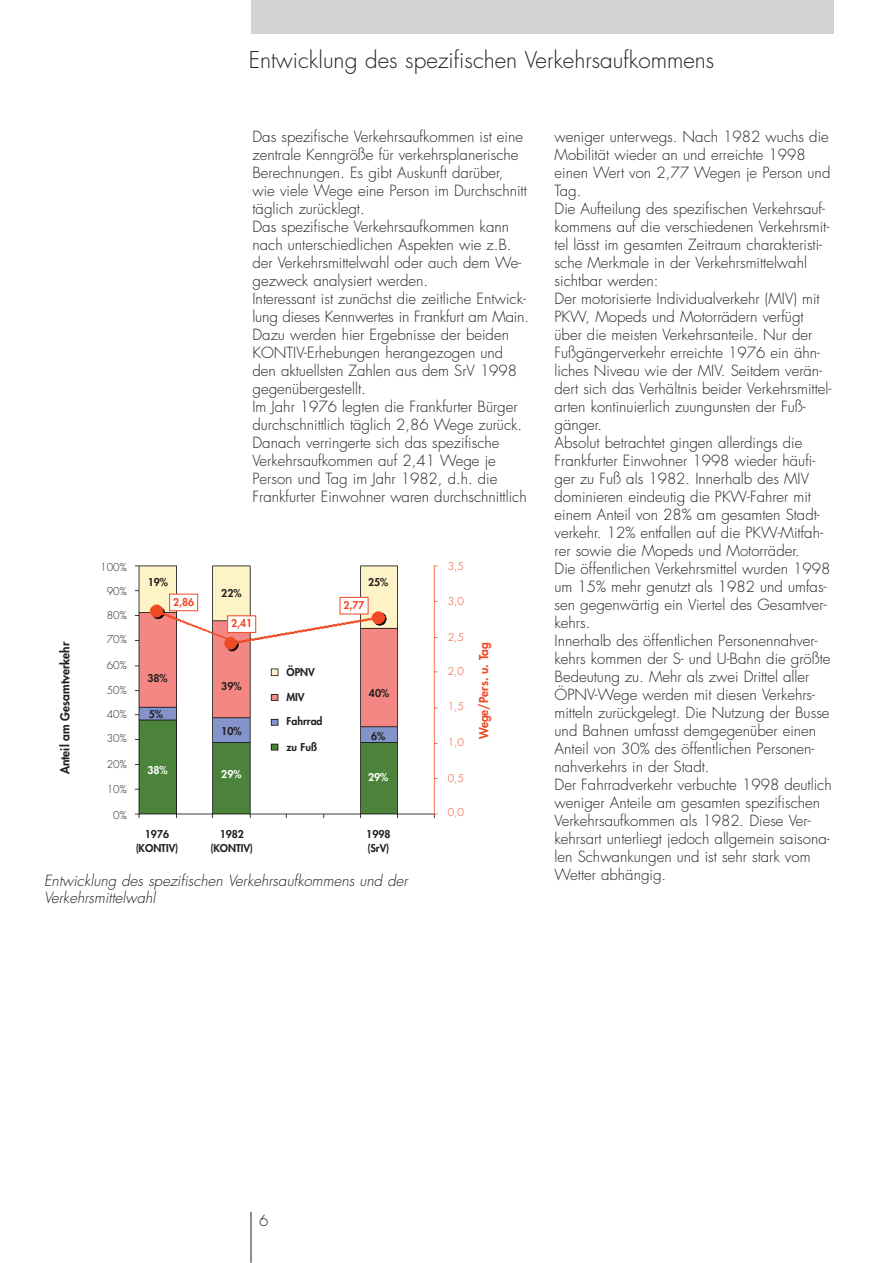
<style>
.page{position:relative;width:893px;height:1263px;background:#fff}
.page>*{position:absolute;margin:0;border:0;box-sizing:border-box;transform-origin:0 0}
.t1{font:300 22.5px "Futura";color:#231f20}
.t2{font:300 15px/18px "Futura";color:#231f20}
.t3{font:italic 300 15px/16.5px "Futura";color:#231f20}
.t4{font:800 12px "Futura";color:#231f20}
.t5{font:800 12px "Futura";color:#ef4826}
.t6{font:800 10.5px/14px "Futura";color:#231f20;text-align:center}
.t7{font:300 10.5px "Futura";color:#231f20}
.t8{font:300 10.5px "Futura";color:#ef4826}
.t9{font:800 10.5px "Futura";color:#ef4826}
.t10{font:800 10.5px "Futura";color:#fff}
</style>
<div class="page">
<div style="left:251px;top:0;width:582px;height:34px;background:#d1d3d4"></div>
<hr style="left:251px;top:1212px;width:1px;height:51px;background:#231f20">
<img style="left:134px;top:565px;width:304px;height:254px">
<div style="left:170px;top:594px;width:28px;height:17px;background:#fff"></div>
<div style="left:169px;top:594px;width:29px;height:17px;border:1px solid #ef4826"></div>
<div style="left:228px;top:616px;width:28px;height:16px;background:#fff"></div>
<div style="left:227px;top:615px;width:29px;height:18px;border:1px solid #ef4826"></div>
<div style="left:340px;top:597px;width:28px;height:17px;background:#fff"></div>
<div style="left:339px;top:597px;width:29px;height:17px;border:1px solid #ef4826"></div>
<h1 class="t1" style="left:249px;top:50px;width:467px">Entwicklung des spezifischen Verkehrsaufkommens</h1>
<p class="t2" style="left:252px;top:128px;width:278px">Das spezifische Verkehrsaufkommen ist eine zentrale Kenngröße für verkehrsplanerische Berechnungen. Es gibt Auskunft darüber, wie viele Wege eine Person im Durchschnitt täglich zurücklegt.<br>Das spezifische Verkehrsaufkommen kann nach unterschiedlichen Aspekten wie z.B. der Verkehrsmittelwahl oder auch dem We&shy;gezweck analysiert werden.<br>Interessant ist zunächst die zeitliche Entwick&shy;lung dieses Kennwertes in Frankfurt am Main.<br>Dazu werden hier Ergebnisse der beiden KONTIV-Erhebungen herangezogen und den aktuellsten Zahlen aus dem SrV 1998 gegenübergestellt.<br>Im Jahr 1976 legten die Frankfurter Bürger durchschnittlich täglich 2,86 Wege zurück.<br>Danach verringerte sich das spezifische Verkehrsaufkommen auf 2,41 Wege je Person und Tag im Jahr 1982, d.h. die Frankfurter Einwohner waren durchschnittlich</p>
<p class="t2" style="left:554px;top:128px;width:278px">weniger unterwegs. Nach 1982 wuchs die Mobilität wieder an und erreichte 1998 einen Wert von 2,77 Wegen je Person und Tag.<br>Die Aufteilung des spezifischen Verkehrsauf&shy;kommens auf die verschiedenen Verkehrsmit&shy;tel lässt im gesamten Zeitraum charakteristi&shy;sche Merkmale in der Verkehrsmittelwahl sichtbar werden:<br>Der motorisierte Individualverkehr (MIV) mit PKW, Mopeds und Motorrädern verfügt über die meisten Verkehrsanteile. Nur der Fußgängerverkehr erreichte 1976 ein ähn&shy;liches Niveau wie der MIV. Seitdem verän&shy;dert sich das Verhältnis beider Verkehrsmittel&shy;arten kontinuierlich zuungunsten der Fuß&shy;gänger.<br>Absolut betrachtet gingen allerdings die Frankfurter Einwohner 1998 wieder häufi&shy;ger zu Fuß als 1982. Innerhalb des MIV dominieren eindeutig die PKW-Fahrer mit einem Anteil von 28% am gesamten Stadt&shy;verkehr. 12% entfallen auf die PKW-Mitfah&shy;rer sowie die Mopeds und Motorräder.<br>Die öffentlichen Verkehrsmittel wurden 1998 um 15% mehr genutzt als 1982 und umfas&shy;sen gegenwärtig ein Viertel des Gesamtver&shy;kehrs.<br>Innerhalb des öffentlichen Personennahver&shy;kehrs kommen der S- und U-Bahn die größte Bedeutung zu. Mehr als zwei Drittel aller ÖPNV-Wege werden mit diesen Verkehrs&shy;mitteln zurückgelegt. Die Nutzung der Busse und Bahnen umfasst demgegenüber einen Anteil von 30% des öffentlichen Personen&shy;nahverkehrs in der Stadt.<br>Der Fahrradverkehr verbuchte 1998 deutlich weniger Anteile am gesamten spezifischen Verkehrsaufkommen als 1982. Diese Ver&shy;kehrsart unterliegt jedoch allgemein saisona&shy;len Schwankungen und ist sehr stark vom Wetter abhängig.</p>
<p class="t8" style="left:447px;top:562px;width:18px">3,5</p>
<p class="t8" style="left:447px;top:596px;width:18px">3,0</p>
<p class="t8" style="left:447px;top:632px;width:18px">2,5</p>
<p class="t8" style="left:447px;top:667px;width:18px">2,0</p>
<p class="t8" style="left:447px;top:701px;width:18px">1,5</p>
<p class="t8" style="left:447px;top:737px;width:18px">1,0</p>
<p class="t8" style="left:447px;top:773px;width:18px">0,5</p>
<p class="t8" style="left:447px;top:808px;width:18px">0,0</p>
<p class="t7" style="left:100px;top:563px;width:28px">100%</p>
<p class="t7" style="left:107px;top:587px;width:21px">90%</p>
<p class="t7" style="left:107px;top:611px;width:21px">80%</p>
<p class="t7" style="left:107px;top:635px;width:21px">70%</p>
<p class="t7" style="left:107px;top:660px;width:21px">60%</p>
<p class="t7" style="left:107px;top:686px;width:21px">50%</p>
<p class="t7" style="left:107px;top:710px;width:21px">40%</p>
<p class="t7" style="left:107px;top:734px;width:21px">30%</p>
<p class="t7" style="left:107px;top:759px;width:21px">20%</p>
<p class="t7" style="left:107px;top:785px;width:21px">10%</p>
<p class="t7" style="left:113px;top:810px;width:15px">0%</p>
<p class="t6" style="left:148px;top:576px;width:22px">19%</p>
<p class="t6" style="left:368px;top:576px;width:22px">25%</p>
<p class="t6" style="left:221px;top:587px;width:22px">22%</p>
<p class="t9" style="left:173px;top:597px;width:23px">2,86</p>
<p class="t9" style="left:343px;top:600px;width:23px">2,77</p>
<p class="t9" style="left:231px;top:618px;width:23px">2,41</p>
<p class="t4" style="left:59px;top:774px;width:134px;rotate:-90deg">Anteil am Gesamtverkehr</p>
<p class="t5" style="left:478px;top:739px;width:98px;rotate:-90deg">Wege/Pers. u. Tag</p>
<p class="t6" style="left:286px;top:666px;width:30px">ÖPNV</p>
<p class="t6" style="left:286px;top:691px;width:20px">MIV</p>
<p class="t6" style="left:286px;top:715px;width:38px">Fahrrad</p>
<p class="t6" style="left:286px;top:741px;width:32px">zu Fuß</p>
<p class="t6" style="left:147px;top:672px;width:22px">38%</p>
<p class="t6" style="left:221px;top:680px;width:22px">39%</p>
<p class="t6" style="left:369px;top:687px;width:22px">40%</p>
<p class="t6" style="left:149px;top:708px;width:16px">5%</p>
<p class="t6" style="left:221px;top:725px;width:22px">10%</p>
<p class="t6" style="left:371px;top:729px;width:16px">6%</p>
<p class="t10" style="left:147px;top:765px;width:22px">38%</p>
<p class="t10" style="left:221px;top:769px;width:22px">29%</p>
<p class="t10" style="left:368px;top:772px;width:22px">29%</p>
<p class="t6" style="left:136px;top:828px;width:44px">1976 (KONTIV)</p>
<p class="t6" style="left:210px;top:828px;width:44px">1982 (KONTIV)</p>
<p class="t6" style="left:366px;top:828px;width:26px;text-align:left">1998 (SrV)</p>
<p class="t3" style="left:44px;top:874px;width:365px">Entwicklung des spezifischen Verkehrsaufkommens und der<br>Verkehrsmittelwahl</p>
<p class="t2" style="left:259px;top:1213px;width:11px">6</p>
</div>
